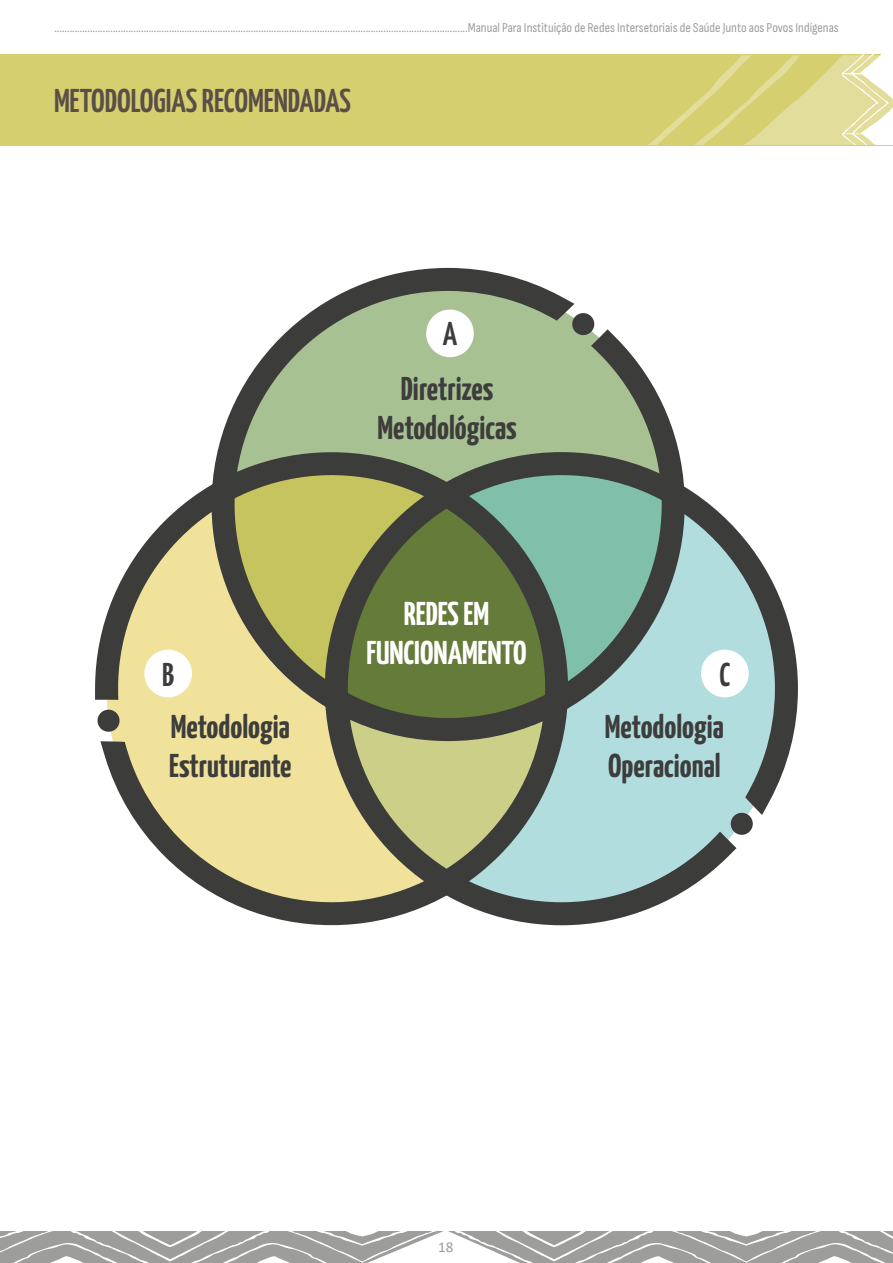
<style>
.page{position:relative;width:893px;height:1263px;background:#fff}
.page>*{position:absolute;margin:0;border:0;box-sizing:border-box;transform-origin:0 0}
.t1{font:200 33px/39.6px "Yanone Kaffeesatz";color:#3d3d3c}
.t2{font:200 33px "Yanone Kaffeesatz";letter-spacing:-.005em;color:#594f47}
.t3{font:200 33px/39.6px "Yanone Kaffeesatz";color:#fff;text-align:center}
.t4{font:200 33px "Yanone Kaffeesatz";color:#3d3c3b}
.t5{font:15px "Calibri";color:#9d9d9c}
.t6{font:13.5px "Sofia Sans Condensed";color:#9d9d9c}
</style>
<div class="page">
<svg style="left:0;top:1231px;width:893px;height:32px"></svg>
<div style="left:0;top:54px;width:893px;height:91px;background:#d6cf70"></div>
<svg style="left:648px;top:54px;width:245px;height:91px"></svg>
<svg style="left:95px;top:484px;width:476px;height:442px;fill:#f0e19b"></svg>
<svg style="left:96px;top:709px;width:25px;height:24px"></svg>
<svg style="left:212px;top:268px;width:467px;height:473px"></svg>
<div style="left:572px;top:313px;width:22px;height:22px;background:#3c3c3b;border-radius:50%"></div>
<svg style="left:325px;top:452px;width:473px;height:473px"></svg>
<div style="left:731px;top:813px;width:22px;height:22px;background:#3c3c3b;border-radius:50%"></div>
<div style="left:426px;top:309px;width:48px;height:48px;background:#fff;border-radius:50%"></div>
<div style="left:144px;top:650px;width:48px;height:47px;background:#fff;border-radius:50%"></div>
<div style="left:701px;top:650px;width:48px;height:47px;background:#fff;border-radius:50%"></div>
<p class="t6" style="left:54px;top:21px;width:786px">..................................................................................................................................................................Manual Para Instituição de Redes Intersetoriais de Saúde Junto aos Povos Indígenas</p>
<h1 class="t2" style="left:54px;top:77px;width:298px">METODOLOGIAS RECOMENDADAS</h1>
<h1 class="t4" style="left:443px;top:310px;width:16px">A</h1>
<h1 class="t1" style="left:378px;top:366px;width:141px;text-align:center">Diretrizes<br>Metodológicas</h1>
<h1 class="t3" style="left:366px;top:591px;width:162px">REDES EM<br>FUNCIONAMENTO</h1>
<h1 class="t4" style="left:162px;top:650px;width:14px">B</h1>
<h1 class="t4" style="left:719px;top:650px;width:12px">C</h1>
<h1 class="t1" style="left:169px;top:704px;width:124px">Metodologia<br>Estruturante</h1>
<h1 class="t1" style="left:605px;top:704px;width:121px">Metodologia<br>Operacional</h1>
<p class="t5" style="left:438px;top:1236px;width:17px">18</p>
</div>
